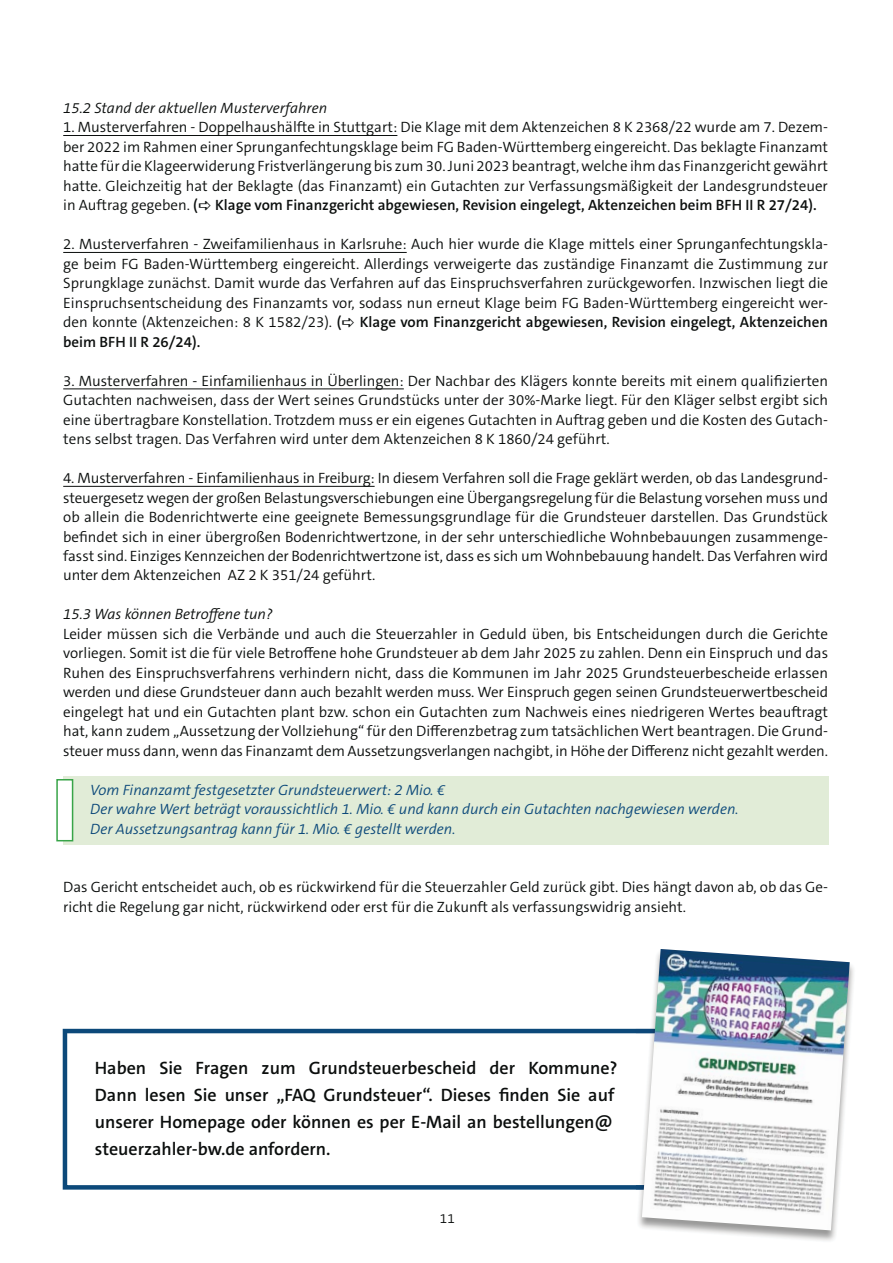
<style>
.page{position:relative;width:893px;height:1263px;background:#fff}
.page>*{position:absolute;margin:0;border:0;box-sizing:border-box;transform-origin:0 0}
.t1{font:600 18px/27px "The Sans C5";color:#0b0e0d}
.t2{font:300 15px/19.5px "The Sans C5";color:#0b0e0d;text-align:justify}
.t3{font:italic 300 15px/19.5px "The Sans C5";color:#0c497a}
.t4{font:italic 300 15px "The Sans C5";color:#0b0e0d}
.t5{font:300 13.5px "The Sans C5";color:#0b0e0d}
.s1{font-weight:600}
</style>
<div class="page">
<div style="left:63px;top:776px;width:766px;height:69px;background:#e1ecd7"></div>
<div style="left:57px;top:780px;width:16px;height:61px;background:#fff"></div>
<div style="left:56px;top:779px;width:17px;height:62px;border:2px solid #38a448"></div>
<hr style="left:63px;top:135px;width:334px;height:1px;background:#0b0e0d">
<hr style="left:63px;top:252px;width:344px;height:1px;background:#0b0e0d">
<hr style="left:63px;top:388px;width:341px;height:1px;background:#0b0e0d">
<hr style="left:63px;top:486px;width:312px;height:1px;background:#0b0e0d">
<svg style="left:63px;top:1029px;width:573px;height:161px"></svg>
<img style="left:636px;top:965px;width:218px;height:276px">
<img style="left:636px;top:1029px;width:6px;height:161px">
<img style="left:642px;top:949px;width:208px;height:281px">
<p class="t4" style="left:63px;top:102px;width:265px">15.2 Stand der aktuellen Musterverfahren</p>
<p class="t2" style="left:63px;top:118px;width:766px">1. Musterverfahren - Doppelhaushälfte in Stuttgart: Die Klage mit dem Aktenzeichen 8 K 2368/22 wurde am 7. Dezem&shy;ber 2022 im Rahmen einer Sprunganfechtungsklage beim FG Baden-Württemberg eingereicht. Das beklagte Finanzamt hatte für die Klageerwiderung Fristverlängerung bis zum 30. Juni 2023 beantragt, welche ihm das Finanzgericht gewährt hatte. Gleichzeitig hat der Beklagte (das Finanzamt) ein Gutachten zur Verfassungsmäßigkeit der Lan desgrundsteuer in Auftrag gegeben. <span class="s1">( Klage vom Finanzgericht abgewiesen, Revision eingelegt, Aktenzeichen beim BFH II R 27/24).</span></p>
<p class="t2" style="left:63px;top:235px;width:766px">2. Musterverfahren - Zweifamilienhaus in Karlsruhe: Auch hier wurde die Klage mittels einer Sprunganfechtungskla&shy;ge beim FG Baden-Württemberg eingereicht. Allerdings verweigerte das zuständige Finanzamt die Zustimmung zur Sprungklage zunächst. Damit wurde das Verfahren auf das Einspruchsverfahren zurückgeworfen. Inzwischen liegt die Einspruchsentscheidung des Finanzamts vor, sodass nun erneut Klage beim FG Baden-Württemberg eingereicht wer&shy;den konnte (Aktenzeichen: 8 K 1582/23). <span class="s1">( Klage vom Finanzgericht abgewiesen, Revision eingelegt, Aktenzeichen beim BFH II R 26/24).</span></p>
<p class="t2" style="left:63px;top:372px;width:766px">3. Musterverfahren - Einfamilienhaus in Überlingen: Der Nachbar des Klägers konnte bereits mit einem qualifizierten Gutachten nachweisen, dass der Wert seines Grundstücks unter der 30%-Marke liegt. Für den Kläger selbst ergibt sich eine übertragbare Konstellation. Trotzdem muss er ein eigenes Gutachten in Auftrag geben und die Kosten des Gutach&shy;tens selbst tragen. Das Verfahren wird unter dem Aktenzeichen 8 K 1860/24 geführt.</p>
<p class="t2" style="left:63px;top:469px;width:766px">4. Musterverfahren - Einfamilienhaus in Freiburg: In diesem Verfahren soll die Frage geklärt werden, ob das Landesgrund&shy;steuergesetz wegen der großen Belastungsverschiebungen eine Übergangsregelung für die Belastung vorsehen muss und ob allein die Bodenrichtwerte eine geeignete Bemessungsgrundlage für die Grundsteuer darstellen. Das Grundstück befindet sich in einer übergroßen Bodenrichtwertzone, in der sehr unterschiedliche Wohnbebauungen zusammenge&shy;fasst sind. Einziges Kennzeichen der Bodenrichtwertzone ist, dass es sich um Wohnbebauung handelt. Das Verfahren wird unter dem Aktenzeichen AZ 2 K 351/24 geführt.</p>
<p class="t4" style="left:63px;top:609px;width:211px">15.3 Was können Betroffene tun?</p>
<p class="t2" style="left:63px;top:625px;width:766px">Leider müssen sich die Verbände und auch die Steuerzahler in Geduld üben, bis Entscheidungen durch die Gerichte vorliegen. Somit ist die für viele Betroffene hohe Grundsteuer ab dem Jahr 2025 zu zahlen. Denn ein Einspruch und das Ruhen des Einspruchsverfahrens verhindern nicht, dass die Kommunen im Jahr 2025 Grundsteuerbescheide erlassen werden und diese Grundsteuer dann auch bezahlt werden muss. Wer Einspruch gegen seinen Grundsteuerwertbescheid eingelegt hat und ein Gutachten plant bzw. schon ein Gutachten zum Nachweis eines niedrigeren Wertes beauftragt hat, kann zudem „Aussetzung der Vollziehung“ für den Differenzbetrag zum tatsächlichen Wert beantragen. Die Grund&shy;steuer muss dann, wenn das Finanzamt dem Aussetzungsverlangen nachgibt, in Höhe der Differenz nicht gezahlt werden.</p>
<p class="t3" style="left:90px;top:782px;width:650px">Vom Finanzamt festgesetzter Grundsteuerwert: 2 Mio. €<br>Der wahre Wert beträgt voraussichtlich 1. Mio. € und kann durch ein Gutachten nachgewiesen werden.<br>Der Aussetzungsantrag kann für 1. Mio. € gestellt werden.</p>
<p class="t2" style="left:63px;top:879px;width:766px">Das Gericht entscheidet auch, ob es rückwirkend für die Steuerzahler Geld zurück gibt. Dies hängt davon ab, ob das Ge&shy;richt die Regelung gar nicht, rückwirkend oder erst für die Zukunft als verfassungswidrig ansieht.</p>
<p class="t1" style="left:95px;top:1055px;width:524px">Haben Sie Fragen zum Grundsteuerbescheid der Kommune?<br>Dann lesen Sie unser „FAQ Grundsteuer“. Dieses finden Sie auf unserer Homepage oder können es per E-Mail an bestellungen@ steuerzahler-bw.de anfordern.</p>
<p class="t5" style="left:440px;top:1213px;width:16px">11</p>
</div>
